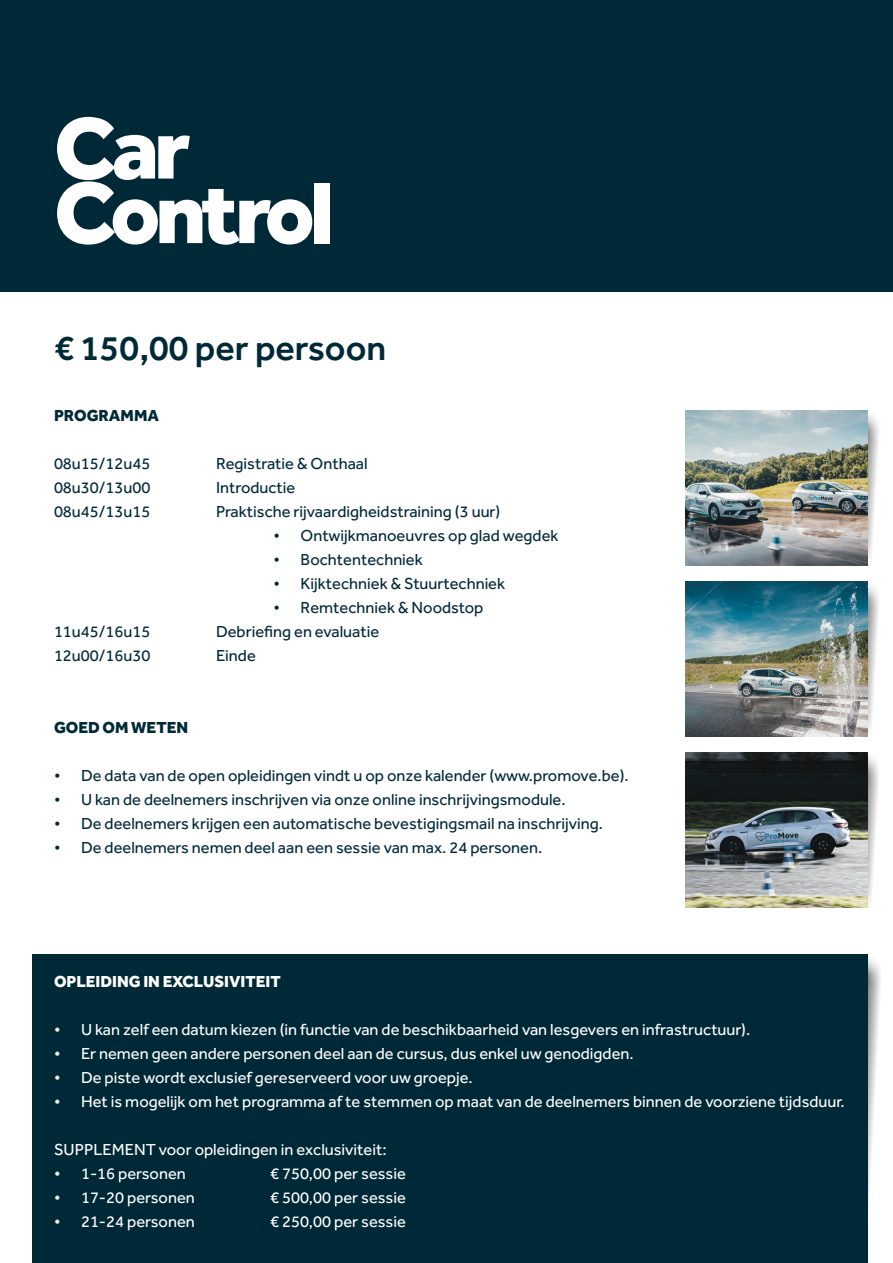
<style>
.page{position:relative;width:893px;height:1263px;background:#fff}
.page>*{position:absolute;margin:0;border:0;box-sizing:border-box;transform-origin:0 0}
.t1{font:800 90px "Effra";letter-spacing:-.06em;color:#fff}
.t2{font:500 36px "Effra";color:#002937}
.t3{font:16.5px "Effra";color:#002937}
.t4{font:16.5px "Effra";color:#fff}
.t5{font:800 16.5px "Effra";color:#fff}
.t6{font:800 16.5px "Effra";color:#002937}
</style>
<div class="page">
<svg style="left:867px;top:582px;width:12px;height:155px"></svg>
<svg style="left:821px;top:752px;width:58px;height:156px"></svg>
<svg style="left:867px;top:410px;width:12px;height:156px"></svg>
<svg style="left:867px;top:955px;width:14px;height:308px"></svg>
<div style="left:32px;top:955px;width:835px;height:308px;background:#002937"></div>
<div style="left:0;top:0;width:893px;height:291px;background:#002937"></div>
<img style="left:685px;top:410px;width:182px;height:156px">
<img style="left:685px;top:581px;width:182px;height:156px">
<img style="left:685px;top:753px;width:182px;height:155px">
<p class="t1" style="left:54px;top:93px;width:138px">Car</p>
<p class="t1" style="left:54px;top:157px;width:281px">Control</p>
<p class="t2" style="left:54px;top:326px;width:334px">€ 150,00 per persoon</p>
<p class="t6" style="left:54px;top:406px;width:107px">PROGRAMMA</p>
<p class="t3" style="left:54px;top:454px;width:98px">08u15/12u45</p>
<p class="t3" style="left:216px;top:454px;width:153px">Registratie &amp; Onthaal</p>
<p class="t3" style="left:54px;top:478px;width:98px">08u30/13u00</p>
<p class="t3" style="left:216px;top:478px;width:81px">Introductie</p>
<p class="t3" style="left:54px;top:502px;width:98px">08u45/13u15</p>
<p class="t3" style="left:216px;top:502px;width:286px">Praktische rijvaardigheidstraining (3 uur)</p>
<p class="t3" style="left:274px;top:526px;width:286px">• Ontwijkmanoeuvres op glad wegdek</p>
<p class="t3" style="left:274px;top:550px;width:151px">• Bochtentechniek</p>
<p class="t3" style="left:274px;top:574px;width:233px">• Kijktechniek &amp; Stuurtechniek</p>
<p class="t3" style="left:274px;top:598px;width:211px">• Remtechniek &amp; Noodstop</p>
<p class="t3" style="left:54px;top:622px;width:98px">11u45/16u15</p>
<p class="t3" style="left:216px;top:622px;width:165px">Debriefing en evaluatie</p>
<p class="t3" style="left:54px;top:646px;width:98px">12u00/16u30</p>
<p class="t3" style="left:216px;top:646px;width:41px">Einde</p>
<p class="t6" style="left:54px;top:718px;width:136px">GOED OM WETEN</p>
<p class="t3" style="left:54px;top:766px;width:576px">• De data van de open opleidingen vindt u op onze kalender (www.promove.be).</p>
<p class="t3" style="left:54px;top:790px;width:513px">• U kan de deelnemers inschrijven via onze online inschrijvingsmodule.</p>
<p class="t3" style="left:54px;top:814px;width:550px">• De deelnemers krijgen een automatische bevestigingsmail na inschrijving.</p>
<p class="t3" style="left:54px;top:838px;width:490px">• De deelnemers nemen deel aan een sessie van max. 24 personen.</p>
<p class="t5" style="left:54px;top:971px;width:228px">OPLEIDING IN EXCLUSIVITEIT</p>
<p class="t4" style="left:54px;top:1020px;width:698px">• U kan zelf een datum kiezen (in functie van de beschikbaarheid van lesgevers en infrastructuur).</p>
<p class="t4" style="left:54px;top:1044px;width:581px">• Er nemen geen andere personen deel aan de cursus, dus enkel uw genodigden.</p>
<p class="t4" style="left:54px;top:1068px;width:420px">• De piste wordt exclusief gereserveerd voor uw groepje.</p>
<p class="t4" style="left:54px;top:1092px;width:792px">• Het is mogelijk om het programma af te stemmen op maat van de deelnemers binnen de voorziene tijdsduur.</p>
<p class="t4" style="left:54px;top:1140px;width:334px">SUPPLEMENT voor opleidingen in exclusiviteit:</p>
<p class="t4" style="left:54px;top:1164px;width:133px">• 1-16 personen</p>
<p class="t4" style="left:270px;top:1164px;width:137px">€ 750,00 per sessie</p>
<p class="t4" style="left:54px;top:1188px;width:142px">• 17-20 personen</p>
<p class="t4" style="left:270px;top:1188px;width:137px">€ 500,00 per sessie</p>
<p class="t4" style="left:54px;top:1212px;width:142px">• 21-24 personen</p>
<p class="t4" style="left:270px;top:1212px;width:137px">€ 250,00 per sessie</p>
</div>
